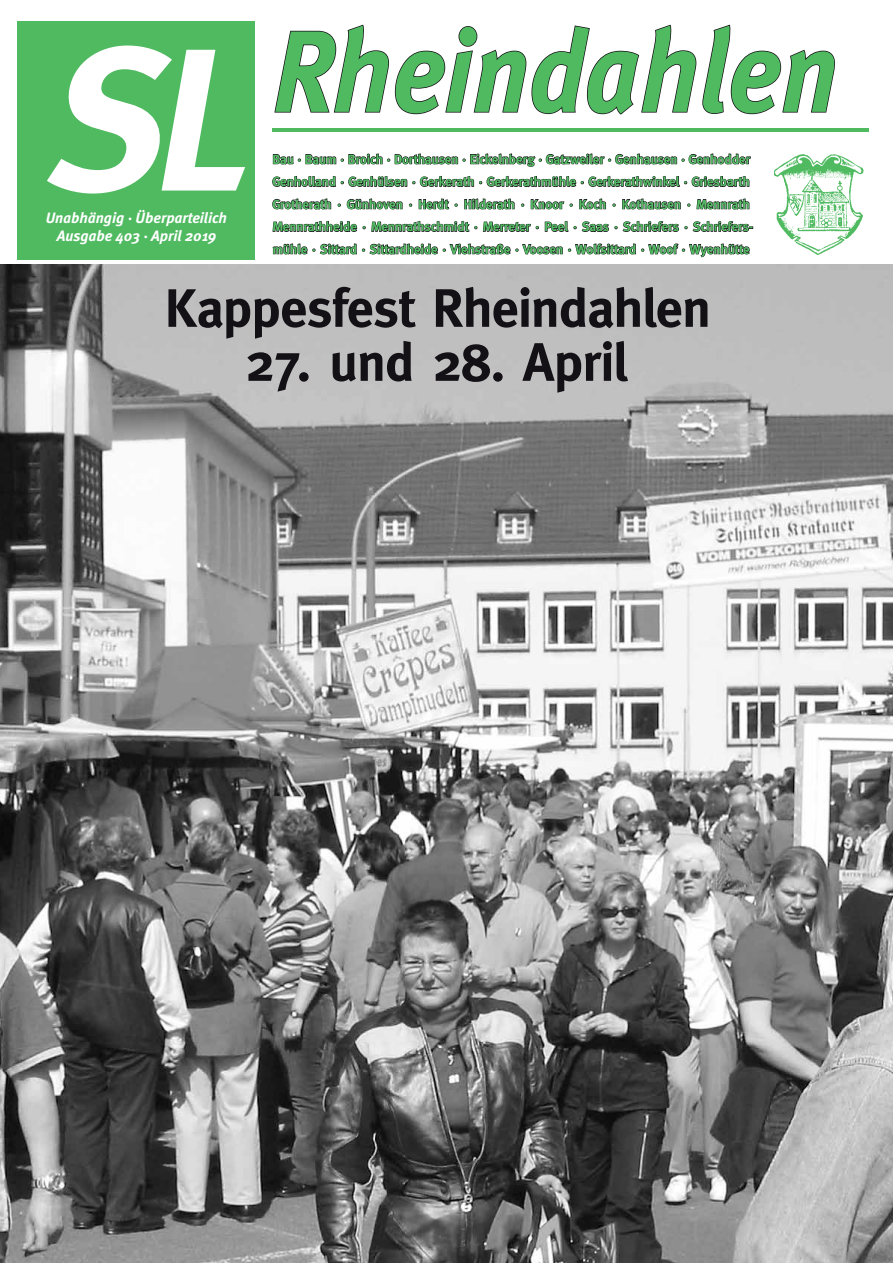
<style>
.page{position:relative;width:893px;height:1263px;background:#fff}
.page>*{position:absolute;margin:0;border:0;box-sizing:border-box;transform-origin:0 0}
.t1{font:italic 700 202.5px "Meta";color:#fff}
.t2{font:italic 700 115.5px "Meta";color:#50ba61;scale:.91 1}
.t3{font:700 54px "Meta";letter-spacing:-.015em;color:#141116}
.t4{font:italic 700 15px/18px "Meta";color:#fff;text-align:center}
.t5{font:700 13.2px/22.5px "Meta";color:#50ba61}
</style>
<div class="page">
<div style="left:17px;top:21px;width:237px;height:238px;background:#50ba61"></div>
<svg style="left:274px;top:24px;width:561px;height:91px"></svg>
<svg style="left:273px;top:153px;width:478px;height:14px"></svg>
<svg style="left:272px;top:176px;width:481px;height:56px"></svg>
<svg style="left:272px;top:243px;width:478px;height:14px"></svg>
<hr style="left:272px;top:129px;width:597px;height:3px;background:#50ba61">
<img style="left:774px;top:154px;width:89px;height:100px">
<img style="left:0;top:264px;width:893px;height:999px">
<h2 class="t2" style="left:273px;top:-1px;width:622px">Rheindahlen</h2>
<h1 class="t1" style="left:43px;top:3px;width:244px">SL</h1>
<p class="t4" style="left:46px;top:208px;width:183px">Unabhängig · Überparteilich<br>Ausgabe 403 · April 2019</p>
<p class="t5" style="left:272px;top:148px;width:482px">Bau · Baum · Broich · Dorthausen · Eickelnberg · Gatzweiler · Genhausen · Genhodder Genholland · Genhülsen · Gerkerath · Gerkerathmühle · Gerkerathwinkel · Griesbarth Grotherath · Günhoven · Herdt · Hilderath · Knoor · Koch · Kothausen · Mennrath Mennrathheide · Mennrathschmidt · Merreter · Peel · Saas · Schriefers · Schriefers&shy;mühle · Sittard · Sittardheide · Viehstraße · Voosen · Wolfsittard · Woof · Wyenhütte</p>
<h3 class="t3" style="left:165px;top:277px;width:548px">Kappesfest Rheindahlen</h3>
<h3 class="t3" style="left:245px;top:331px;width:384px">27. und 28. April</h3>
</div>
